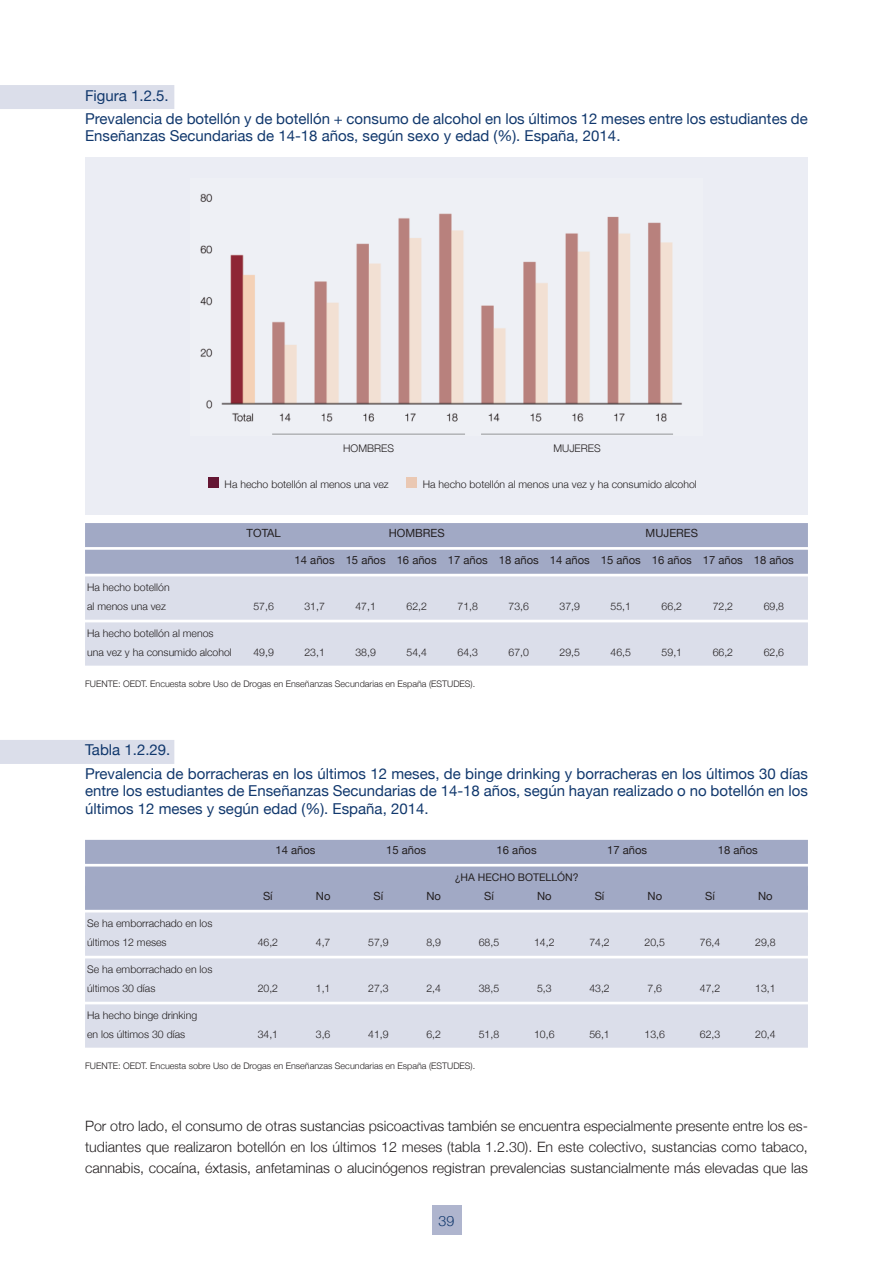
<style>
.page{position:relative;width:893px;height:1263px;background:#fff}
.page>*{position:absolute;margin:0;border:0;box-sizing:border-box;transform-origin:0 0}
.t1{font:15px/23.7px "Helvetica Neue";color:#11386d}
.t2{font:300 14.25px/21px "Helvetica Neue";color:#231f20;text-align:justify}
.t3{font:300 14.25px "Helvetica Neue";color:#11386d}
.t4{font:11.25px "Helvetica Neue";color:#231f20}
.t5{font:300 10.5px/19.2px "Helvetica Neue";color:#231f20}
.t6{font:10.5px "Helvetica Neue";color:#231f20}
.t7{font:300 9px "Helvetica Neue";color:#231f20}
</style>
<div class="page">
<div style="left:432px;top:1205px;width:29px;height:30px;background:#afb5ce"></div>
<div style="left:0;top:740px;width:174px;height:24px;background:#dbdeea"></div>
<div style="left:85px;top:840px;width:723px;height:24px;background:#a1a9c5"></div>
<div style="left:85px;top:866px;width:723px;height:24px;background:#a1a9c5"></div>
<div style="left:85px;top:886px;width:723px;height:24px;background:#a1a9c5"></div>
<div style="left:85px;top:912px;width:723px;height:24px;background:#dbdeea"></div>
<div style="left:85px;top:932px;width:723px;height:24px;background:#dbdeea"></div>
<div style="left:85px;top:958px;width:723px;height:24px;background:#dbdeea"></div>
<div style="left:85px;top:978px;width:723px;height:24px;background:#dbdeea"></div>
<div style="left:85px;top:1004px;width:723px;height:24px;background:#dbdeea"></div>
<div style="left:85px;top:1024px;width:723px;height:24px;background:#dbdeea"></div>
<div style="left:0;top:85px;width:174px;height:24px;background:#dbdeea"></div>
<div style="left:85px;top:157px;width:723px;height:357px;background:#ebedf4"></div>
<img style="left:200px;top:193px;width:482px;height:241px">
<hr style="left:272px;top:434px;width:193px;height:1px;background:#939598">
<hr style="left:481px;top:434px;width:192px;height:1px;background:#939598">
<div style="left:406px;top:477px;width:11px;height:11px;background:#eac8b3"></div>
<div style="left:208px;top:477px;width:11px;height:11px;background:#641633"></div>
<div style="left:85px;top:523px;width:723px;height:24px;background:#a1a9c5"></div>
<div style="left:85px;top:550px;width:723px;height:24px;background:#a1a9c5"></div>
<div style="left:85px;top:576px;width:723px;height:24px;background:#dbdeea"></div>
<div style="left:85px;top:596px;width:723px;height:24px;background:#dbdeea"></div>
<div style="left:85px;top:622px;width:723px;height:24px;background:#dbdeea"></div>
<div style="left:85px;top:642px;width:723px;height:24px;background:#dbdeea"></div>
<h1 class="t1" style="left:85px;top:83px;width:724px">Figura 1.2.5.<br>Prevalencia de botellón y de botellón + consumo de alcohol en los últimos 12 meses entre los estudiantes de</h1>
<h1 class="t1" style="left:85px;top:124px;width:537px">Enseñanzas Secundarias de 14-18 años, según sexo y edad (%). España, 2014.</h1>
<p class="t5" style="left:87px;top:577px;width:84px">Ha hecho botellón al menos una vez</p>
<p class="t5" style="left:343px;top:438px;width:52px">HOMBRES</p>
<p class="t5" style="left:553px;top:438px;width:49px">MUJERES</p>
<p class="t5" style="left:225px;top:474px;width:166px">Ha hecho botellón al menos una vez</p>
<p class="t5" style="left:423px;top:474px;width:276px">Ha hecho botellón al menos una vez y ha consumido alcohol</p>
<p class="t4" style="left:247px;top:527px;width:35px">TOTAL</p>
<p class="t4" style="left:389px;top:527px;width:58px">HOMBRES</p>
<p class="t4" style="left:646px;top:527px;width:54px">MUJERES</p>
<p class="t4" style="left:295px;top:553px;width:501px">14 años 15 años 16 años 17 años 18 años 14 años 15 años 16 años 17 años 18 años</p>
<p class="t5" style="left:253px;top:596px;width:22px">57,6</p>
<p class="t5" style="left:304px;top:596px;width:22px">31,7</p>
<p class="t5" style="left:355px;top:596px;width:22px">47,1</p>
<p class="t5" style="left:406px;top:596px;width:22px">62,2</p>
<p class="t5" style="left:457px;top:596px;width:22px">71,8</p>
<p class="t5" style="left:509px;top:596px;width:22px">73,6</p>
<p class="t5" style="left:560px;top:596px;width:22px">37,9</p>
<p class="t5" style="left:611px;top:596px;width:22px">55,1</p>
<p class="t5" style="left:662px;top:596px;width:22px">66,2</p>
<p class="t5" style="left:713px;top:596px;width:22px">72,2</p>
<p class="t5" style="left:764px;top:596px;width:22px">69,8</p>
<p class="t5" style="left:87px;top:623px;width:146px">Ha hecho botellón al menos una vez y ha consumido alcohol</p>
<p class="t5" style="left:253px;top:642px;width:22px">49,9</p>
<p class="t5" style="left:304px;top:642px;width:22px">23,1</p>
<p class="t5" style="left:355px;top:642px;width:22px">38,9</p>
<p class="t5" style="left:406px;top:642px;width:22px">54,4</p>
<p class="t5" style="left:457px;top:642px;width:22px">64,3</p>
<p class="t5" style="left:509px;top:642px;width:22px">67,0</p>
<p class="t5" style="left:560px;top:642px;width:22px">29,5</p>
<p class="t5" style="left:611px;top:642px;width:22px">46,5</p>
<p class="t5" style="left:662px;top:642px;width:22px">59,1</p>
<p class="t5" style="left:713px;top:642px;width:22px">66,2</p>
<p class="t5" style="left:764px;top:642px;width:22px">62,6</p>
<p class="t7" style="left:85px;top:679px;width:392px">FUENTE: OEDT. Encuesta sobre Uso de Drogas en Enseñanzas Secundarias en España (ESTUDES).</p>
<h1 class="t1" style="left:85px;top:738px;width:724px">Tabla 1.2.29.<br>Prevalencia de borracheras en los últimos 12 meses, de binge drinking y borracheras en los últimos 30 días</h1>
<h1 class="t1" style="left:85px;top:782px;width:724px;line-height:17.2px">entre los estudiantes de Enseñanzas Secundarias de 14-18 años, según hayan realizado o no botellón en los últimos 12 meses y según edad (%). España, 2014.</h1>
<p class="t4" style="left:276px;top:843px;width:42px">14 años</p>
<p class="t4" style="left:386px;top:843px;width:42px">15 años</p>
<p class="t4" style="left:497px;top:843px;width:42px">16 años</p>
<p class="t4" style="left:607px;top:843px;width:42px">17 años</p>
<p class="t4" style="left:718px;top:843px;width:42px">18 años</p>
<p class="t6" style="left:455px;top:871px;width:125px">¿HA HECHO BOTELLÓN?</p>
<p class="t4" style="left:263px;top:889px;width:11px">Sí</p>
<p class="t4" style="left:316px;top:889px;width:16px">No</p>
<p class="t4" style="left:374px;top:889px;width:11px">Sí</p>
<p class="t4" style="left:426px;top:889px;width:16px">No</p>
<p class="t4" style="left:484px;top:889px;width:11px">Sí</p>
<p class="t4" style="left:537px;top:889px;width:16px">No</p>
<p class="t4" style="left:595px;top:889px;width:11px">Sí</p>
<p class="t4" style="left:648px;top:889px;width:16px">No</p>
<p class="t4" style="left:705px;top:889px;width:11px">Sí</p>
<p class="t4" style="left:758px;top:889px;width:16px">No</p>
<p class="t5" style="left:87px;top:913px;width:127px">Se ha emborrachado en los últimos 12 meses</p>
<p class="t5" style="left:258px;top:932px;width:22px">46,2</p>
<p class="t5" style="left:316px;top:932px;width:16px">4,7</p>
<p class="t5" style="left:368px;top:932px;width:22px">57,9</p>
<p class="t5" style="left:426px;top:932px;width:16px">8,9</p>
<p class="t5" style="left:479px;top:932px;width:22px">68,5</p>
<p class="t5" style="left:534px;top:932px;width:22px">14,2</p>
<p class="t5" style="left:589px;top:932px;width:22px">74,2</p>
<p class="t5" style="left:645px;top:932px;width:22px">20,5</p>
<p class="t5" style="left:700px;top:932px;width:22px">76,4</p>
<p class="t5" style="left:755px;top:932px;width:22px">29,8</p>
<p class="t5" style="left:87px;top:959px;width:127px">Se ha emborrachado en los últimos 30 días</p>
<p class="t5" style="left:258px;top:978px;width:22px">20,2</p>
<p class="t5" style="left:316px;top:978px;width:16px">1,1</p>
<p class="t5" style="left:368px;top:978px;width:22px">27,3</p>
<p class="t5" style="left:426px;top:978px;width:16px">2,4</p>
<p class="t5" style="left:479px;top:978px;width:22px">38,5</p>
<p class="t5" style="left:537px;top:978px;width:16px">5,3</p>
<p class="t5" style="left:589px;top:978px;width:22px">43,2</p>
<p class="t5" style="left:648px;top:978px;width:16px">7,6</p>
<p class="t5" style="left:700px;top:978px;width:22px">47,2</p>
<p class="t5" style="left:755px;top:978px;width:22px">13,1</p>
<p class="t5" style="left:87px;top:1005px;width:112px">Ha hecho binge drinking en los últimos 30 días</p>
<p class="t5" style="left:258px;top:1024px;width:22px">34,1</p>
<p class="t5" style="left:316px;top:1024px;width:16px">3,6</p>
<p class="t5" style="left:368px;top:1024px;width:22px">41,9</p>
<p class="t5" style="left:426px;top:1024px;width:16px">6,2</p>
<p class="t5" style="left:479px;top:1024px;width:22px">51,8</p>
<p class="t5" style="left:534px;top:1024px;width:22px">10,6</p>
<p class="t5" style="left:589px;top:1024px;width:22px">56,1</p>
<p class="t5" style="left:645px;top:1024px;width:22px">13,6</p>
<p class="t5" style="left:700px;top:1024px;width:22px">62,3</p>
<p class="t5" style="left:755px;top:1024px;width:22px">20,4</p>
<p class="t7" style="left:85px;top:1061px;width:392px">FUENTE: OEDT. Encuesta sobre Uso de Drogas en Enseñanzas Secundarias en España (ESTUDES).</p>
<p class="t2" style="left:85px;top:1115px;width:724px">Por otro lado, el consumo de otras sustancias psicoactivas también se encuentra especialmente presente entre los es&shy;tudiantes que realizaron botellón en los últimos 12 meses (tabla 1.2.30). En este colectivo, sustancias como tabaco, cannabis, cocaína, éxtasis, anfetaminas o alucinógenos registran prevalencias sustancialmente más elevadas que las</p>
<h2 class="t3" style="left:439px;top:1212px;width:17px">39</h2>
</div>
